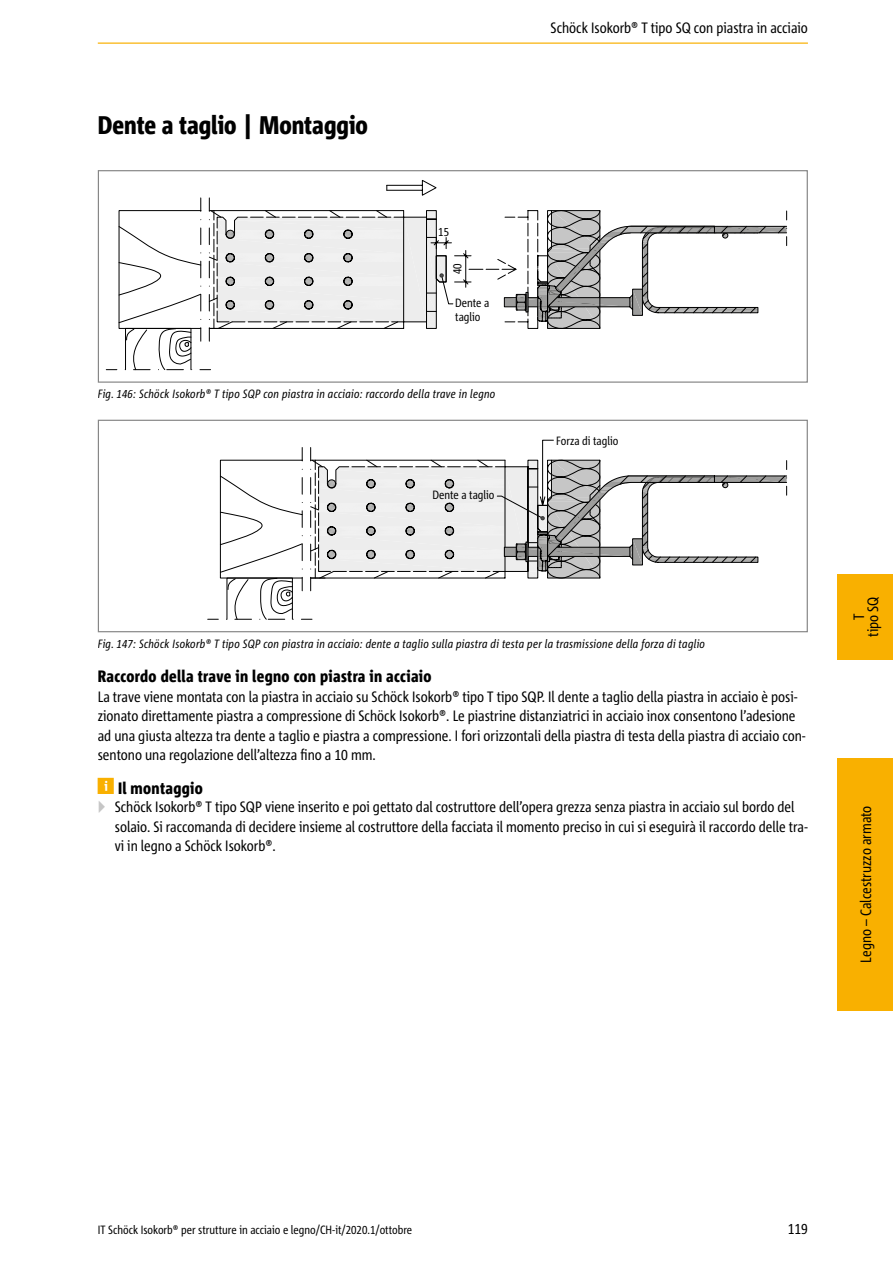
<style>
.page{position:relative;width:893px;height:1263px;background:#fff}
.page>*{position:absolute;margin:0;border:0;box-sizing:border-box;transform-origin:0 0}
.t1{font:800 condensed 25.5px "Corpid Schoeck";color:#000}
.t2{font:800 condensed 16.5px "Corpid Schoeck";letter-spacing:.02em;color:#000}
.t3{font:condensed 15px/19.5px "Corpid Schoeck";color:#000}
.t4{font:italic condensed 12px "Corpid Schoeck";letter-spacing:.02em;color:#000}
.t5{font:condensed 12px/14.4px "Corpid Schoeck";color:#000}
.s1{color:#c6c6c6}
</style>
<div class="page">
<div style="left:838px;top:758px;width:55px;height:252px;background:#f9b000"></div>
<div style="left:838px;top:574px;width:55px;height:85px;background:#f9b000"></div>
<hr style="left:98px;top:43px;width:710px;height:1px;background:#f9b000">
<svg style="left:106px;top:180px;width:682px;height:191px"></svg>
<div style="left:98px;top:170px;width:710px;height:213px;border:1px solid #878787"></div>
<svg style="left:208px;top:440px;width:580px;height:180px"></svg>
<div style="left:98px;top:420px;width:710px;height:212px;border:1px solid #878787"></div>
<h1 class="t1" style="left:98px;top:109px;width:272px">Dente a taglio | Montaggio</h1>
<p class="t5" style="left:438px;top:225px;width:12px">15</p>
<p class="t5" style="left:450px;top:274px;width:12px;rotate:-90deg">40</p>
<p class="t5" style="left:455px;top:295px;width:36px">Dente a taglio</p>
<p class="t4" style="left:98px;top:387px;width:399px">Fig. 146: Schöck Isokorb® T tipo SQP con piastra in acciaio: raccordo della trave in legno</p>
<p class="t5" style="left:432px;top:487px;width:64px">Dente a taglio</p>
<p class="t3" style="left:551px;top:18px;width:259px">Schöck Isokorb® T tipo SQ con piastra in acciaio</p>
<p class="t5" style="left:556px;top:433px;width:64px">Forza di taglio</p>
<p class="t4" style="left:98px;top:636px;width:609px">Fig. 147: Schöck Isokorb® T tipo SQP con piastra in acciaio: dente a taglio sulla piastra di testa per la trasmissione della forza di taglio</p>
<p class="t2" style="left:98px;top:666px;width:335px">Raccordo della trave in legno con piastra in acciaio</p>
<p class="t3" style="left:98px;top:686px;width:709px">La trave viene montata con la piastra in acciaio su Schöck Isokorb® tipo T tipo SQP. Il dente a taglio della piastra in acciaio è posi&shy;zionato direttamente piastra a compressione di Schöck Isokorb®. Le piastrine distanziatrici in acciaio inox consentono l’adesione ad una giusta altezza tra dente a taglio e piastra a compressione. I fori orizzontali della piastra di testa della piastra di acciaio con&shy;sentono una regolazione dell’altezza no a 10 mm.</p>
<p class="t2" style="left:118px;top:778px;width:86px">Il montaggio</p>
<p class="t3" style="left:115px;top:797px;width:694px;text-indent:-17px"><span class="s1">▶</span> Schöck Isokorb® T tipo SQP viene inserito e poi gettato dal costruttore dell’opera grezza senza piastra in acciaio sul bordo del solaio. Si raccomanda di decidere insieme al costruttore della facciata il momento preciso in cui si eseguirà il raccordo delle tra&shy;vi in legno a Schöck Isokorb®.</p>
<p class="t3" style="left:852px;top:637px;width:42px;line-height:14.1px;text-align:center;rotate:-90deg">T<br>tipo SQ</p>
<p class="t3" style="left:856px;top:962px;width:158px;rotate:-90deg">Legno – Calcestruzzo armato</p>
<p class="t5" style="left:98px;top:1222px;width:316px">IT Schöck Isokorb® per strutture in acciaio e legno/CH-it/2020.1/ottobre</p>
<p class="t3" style="left:788px;top:1219px;width:22px">119</p>
</div>
